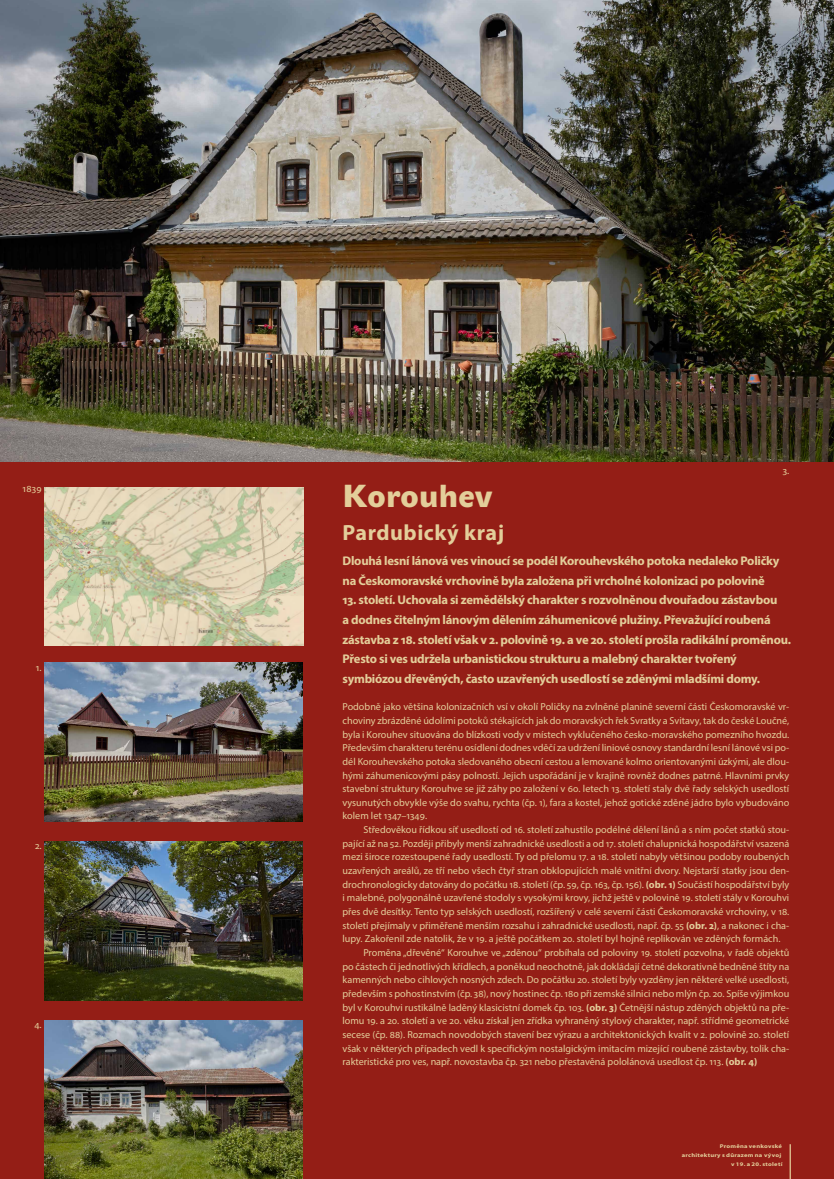
<style>
.page{position:relative;width:834px;height:1179px;background:#fff}
.page>*{position:absolute;margin:0;border:0;box-sizing:border-box;transform-origin:0 0}
.t1{font:31.5px "John Sans Black Pro";letter-spacing:.025em;color:#e3ce9a}
.t2{font:700 22.05px "Myriad Pro";letter-spacing:.025em;color:#e3ce9a}
.t3{font:700 12.6px/19.6px "Myriad Pro";letter-spacing:-.02em;color:#e3ce9a}
.t4{font:10.15px/13.6px "Myriad Pro";color:#e3ce9a;text-align:justify}
.t5{font:700 5.46px/8.8px "Myriad Pro";letter-spacing:.04em;color:#e3ce9a;text-align:right;scale:1.2 1}
.s1{font-weight:700}
</style>
<div class="page">
<div style="left:0;top:56px;width:833px;height:1123px;background:#941e16"></div>
<hr style="left:789px;top:1144px;width:1px;height:35px;background:#e3ce9a">
<img style="left:0;top:0;width:833px;height:461px">
<img style="left:45px;top:841px;width:258px;height:159px">
<img style="left:45px;top:663px;width:258px;height:158px">
<img style="left:45px;top:1020px;width:258px;height:159px">
<img style="left:45px;top:487px;width:258px;height:159px">
<p class="t4" style="left:23px;top:481px;width:21px">1839</p>
<p class="t4" style="left:36px;top:660px;width:7px">1.</p>
<p class="t4" style="left:35px;top:839px;width:8px">2.</p>
<p class="t4" style="left:34px;top:1017px;width:9px">4.</p>
<h1 class="t1" style="left:342px;top:477px;width:151px">Korouhev</h1>
<h2 class="t2" style="left:342px;top:518px;width:163px">Pardubický kraj</h2>
<p class="t4" style="left:782px;top:464px;width:8px">3.</p>
<p class="t3" style="left:342px;top:551px;width:438px">Dlouhá lesní lánová ves vinoucí se podél Korouhevského potoka nedaleko Poličky na Českomoravské vrchovině byla založena při vrcholné kolonizaci po polovině</p>
<p class="t3" style="left:342px;top:590px;width:450px">13. století. Uchovala si zemědělský charakter s rozvolněnou dvouřadou zástavbou<br>a dodnes čitelným lánovým dělením záhumenicové plužiny. Převažující roubená zástavba z 18. století však v 2. polovině 19. a ve 20. století prošla radikální proměnou.<br>Přesto si ves udržela urbanistickou strukturu a malebný charakter tvořený symbiózou dřevěných, často uzavřených usedlostí se zděnými mladšími domy.</p>
<p class="t4" style="left:342px;top:700px;width:448px">Podobně jako většina kolonizačních vsí v okolí Poličky na zvlněné planině severní části Českomoravské vr&shy;choviny zbrázděné údolími potoků stékajících jak do moravských řek Svratky a Svitavy, tak do české Loučné, byla i Korouhev situována do blízkosti vody v místech vyklučeného česko-moravského pomezního hvozdu.<br>Především charakteru terénu osídlení dodnes vděčí za udržení liniové osnovy standardní lesní lánové vsi po&shy;dél Korouhevského potoka sledovaného obecní cestou a lemované kolmo orientovanými úzkými, ale dlou&shy;hými záhumenicovými pásy polností. Jejich uspořádání je v krajině rovněž dodnes patrné. Hlavními prvky stavební struktury Korouhve se již záhy po založení v 60. letech 13. století staly dvě řady selských usedlostí vysunutých obvykle výše do svahu, rychta (čp. 1), fara a kostel, jehož gotické zděné jádro bylo vybudováno kolem let 1347–1349.</p>
<p class="t4" style="left:363px;top:823px;width:427px">Středověkou řídkou síť usedlostí od 16. století zahustilo podélné dělení lánů a s ním počet statků stou-</p>
<p class="t4" style="left:342px;top:836px;width:448px">pající až na 52. Později přibyly menší zahradnické usedlosti a od 17. století chalupnická hospodářství vsazená</p>
<p class="t4" style="left:342px;top:850px;width:448px">mezi široce rozestoupené řady usedlostí. Ty od přelomu 17. a 18. století nabyly většinou podoby roubených</p>
<p class="t4" style="left:342px;top:863px;width:448px">uzavřených areálů, ze tří nebo všech čtyř stran obklopujících malé vnitřní dvory. Nejstarší statky jsou den-</p>
<p class="t4" style="left:342px;top:877px;width:448px">drochronologicky datovány do počátku 18. století (čp. 59, čp. 163, čp. 156). <span class="s1">(obr. 1)</span> Součástí hospodářství byly</p>
<p class="t4" style="left:342px;top:891px;width:448px">i malebné, polygonálně uzavřené stodoly s vysokými krovy, jichž ještě v polovině 19. století stály v Korouhvi</p>
<p class="t4" style="left:342px;top:904px;width:448px">přes dvě desítky. Tento typ selských usedlostí, rozšířený v celé severní části Českomoravské vrchoviny, v 18.</p>
<p class="t4" style="left:342px;top:918px;width:448px">století přejímaly v přiměřeně menším rozsahu i zahradnické usedlosti, např. čp. 55 <span class="s1">(obr. 2)</span>, a nakonec i cha-</p>
<p class="t4" style="left:342px;top:932px;width:439px">lupy. Zakořenil zde natolik, že v 19. a ještě počátkem 20. století byl hojně replikován ve zděných formách.</p>
<p class="t4" style="left:363px;top:945px;width:427px">Proměna „dřevěné“ Korouhve ve „zděnou“ probíhala od poloviny 19. století pozvolna, v řadě objektů</p>
<p class="t4" style="left:342px;top:959px;width:448px">po částech či jednotlivých křídlech, a poněkud neochotně, jak dokládají četné dekorativně bedněné štíty na</p>
<p class="t4" style="left:342px;top:973px;width:448px">kamenných nebo cihlových nosných zdech. Do počátku 20. století byly vyzděny jen některé velké usedlosti,</p>
<p class="t4" style="left:342px;top:986px;width:448px">především s pohostinstvím (čp. 38), nový hostinec čp. 180 při zemské silnici nebo mlýn čp. 20. Spíše výjimkou</p>
<p class="t4" style="left:342px;top:1000px;width:448px">byl v Korouhvi rustikálně laděný klasicistní domek čp. 103. <span class="s1">(obr. 3)</span> Četnější nástup zděných objektů na pře-</p>
<p class="t4" style="left:342px;top:1014px;width:448px">lomu 19. a 20. století a ve 20. věku získal jen zřídka vyhraněný stylový charakter, např. střídmé geometrické</p>
<p class="t4" style="left:342px;top:1027px;width:448px">secese (čp. 88). Rozmach novodobých stavení bez výrazu a architektonických kvalit v 2. polovině 20. století</p>
<p class="t4" style="left:342px;top:1041px;width:448px">však v některých případech vedl k specifickým nostalgickým imitacím mizející roubené zástavby, tolik cha-</p>
<p class="t4" style="left:342px;top:1055px;width:416px">rakteristické pro ves, např. novostavba čp. 321 nebo přestavěná pololánová usedlost čp. 113. <span class="s1">(obr. 4)</span></p>
<p class="t5" style="left:681px;top:1142px;width:85px">Proměna venkovské architektury s důrazem na vývoj v 19. a 20. století</p>
</div>
